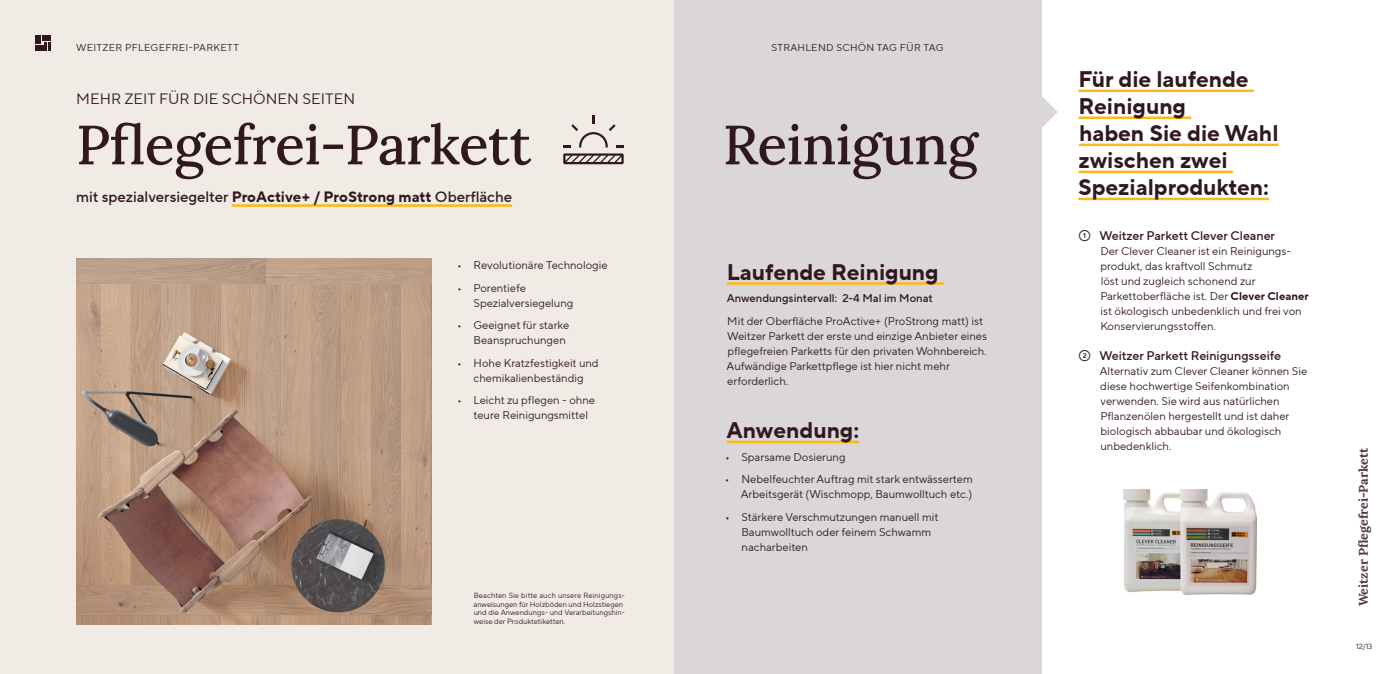
<style>
.page{position:relative;width:1382px;height:674px;background:#fff}
.page>*{position:absolute;margin:0;border:0;box-sizing:border-box;transform-origin:0 0}
.t1{font:500 55px "Lora";letter-spacing:-.01em;color:#31181f}
.t2{font:700 22.5px/27px "TT Norms Pro";color:#31181f}
.t3{font:500 15px "TT Norms Pro";color:#31181f}
.t4{font:15px "TT Norms Pro";color:#31181f}
.t5{font:500 12.5px "TT Norms Pro";color:#31181f}
.t6{font:700 12.5px "Lora";color:#50393e}
.t7{font:11.25px/15px "TT Norms Pro";color:#31181f}
.t8{font:500 11.25px "TT Norms Pro";color:#31181f}
.t9{font:10px "TT Norms Pro";letter-spacing:.025em;color:#31181f}
.t10{font:7.5px/8.8px "TT Norms Pro";color:#31181f}
.s1{font-weight:700}
</style>
<div class="page">
<div style="left:673px;top:0;width:369px;height:673px;background:#dad6d9"></div>
<div style="left:0;top:0;width:673px;height:673px;background:#f1ebe6"></div>
<img style="left:76px;top:258px;width:355px;height:365px">
<hr style="left:727px;top:282px;width:217px;height:2px;background:#fcb814">
<hr style="left:726px;top:440px;width:133px;height:3px;background:#fcb814">
<hr style="left:1078px;top:89px;width:176px;height:3px;background:#fcb814">
<hr style="left:1078px;top:116px;width:113px;height:3px;background:#fcb814">
<hr style="left:1079px;top:143px;width:199px;height:3px;background:#fcb814">
<hr style="left:1078px;top:170px;width:155px;height:3px;background:#fcb814">
<hr style="left:1078px;top:197px;width:191px;height:3px;background:#fcb814">
<svg style="left:35px;top:35px;width:15px;height:15px"></svg>
<svg style="left:563px;top:115px;width:61px;height:32px"></svg>
<svg style="left:563px;top:153px;width:61px;height:11px"></svg>
<hr style="left:232px;top:204px;width:280px;height:3px;background:#fcb814">
<svg style="left:1042px;top:96px;width:16px;height:32px"></svg>
<img style="left:1123px;top:489px;width:133px;height:105px">
<p class="t9" style="left:76px;top:40px;width:164px">WEITZER PFLEGEFREI-PARKETT</p>
<h3 class="t4" style="left:76px;top:88px;width:280px">MEHR ZEIT FÜR DIE SCHÖNEN SEITEN</h3>
<h1 class="t1" style="left:76px;top:103px;width:457px">Pflegefrei-Parkett</h1>
<h3 class="t3" style="left:76px;top:185px;width:437px">mit spezialversiegelter <span class="s1">ProActive+ / ProStrong matt</span> Oberfläche</h3>
<p class="t7" style="left:457px;top:257px;width:152px">• Revolutionäre Technologie</p>
<p class="t7" style="left:473px;top:280px;width:101px;text-indent:-16px">• Porentiefe<br>Spezialversiegelung</p>
<p class="t7" style="left:473px;top:317px;width:97px;text-indent:-16px">• Geeignet für starke<br>Beanspruchungen</p>
<p class="t7" style="left:457px;top:355px;width:143px;text-align:center">• Hohe Kratzfestigkeit und chemikalienbeständig</p>
<p class="t7" style="left:473px;top:392px;width:123px;text-indent:-16px">• Leicht zu pflegen - ohne teure Reinigungsmittel</p>
<p class="t10" style="left:474px;top:590px;width:153px">Beachten Sie bitte auch unsere Reinigungs&shy;anweisungen für Holzböden und Holzstiegen und die Anwendungs- und Verarbeitungshin&shy;weise der Produktetiketten.</p>
<p class="t9" style="left:772px;top:40px;width:174px">STRAHLEND SCHÖN TAG FÜR TAG</p>
<h1 class="t1" style="left:723px;top:103px;width:257px">Reinigung</h1>
<h2 class="t2" style="left:727px;top:258px;width:213px">Laufende Reinigung</h2>
<p class="t8" style="left:727px;top:290px;width:207px">Anwendungsintervall: 2-4 Mal im Monat</p>
<p class="t7" style="left:727px;top:313px;width:262px">Mit der Oberfläche ProActive+ (ProStrong matt) ist Weitzer Parkett der erste und einzige Anbieter eines pflegefreien Parketts für den privaten Wohnbereich.<br>Aufwändige Parkettpflege ist hier nicht mehr erforderlich.</p>
<h2 class="t2" style="left:726px;top:416px;width:134px">Anwendung:</h2>
<p class="t7" style="left:725px;top:449px;width:122px">• Sparsame Dosierung</p>
<p class="t7" style="left:725px;top:471px;width:249px;text-align:right">• Nebelfeuchter Auftrag mit stark entwässertem<br>Arbeitsgerät (Wischmopp, Baumwolltuch etc.)</p>
<p class="t7" style="left:741px;top:509px;width:199px;text-indent:-16px">• Stärkere Verschmutzungen manuell mit<br>Baumwolltuch oder feinem Schwamm nacharbeiten</p>
<h2 class="t2" style="left:1078px;top:66px;width:202px">Für die laufende<br>Reinigung<br>haben Sie die Wahl zwischen zwei<br>Spezialprodukten:</h2>
<p class="t5" style="left:1079px;top:226px;width:198px">① Weitzer Parkett Clever Cleaner</p>
<p class="t7" style="left:1100px;top:243px;width:210px">Der Clever Cleaner ist ein Reinigungs&shy;produkt, das kraftvoll Schmutz<br>löst und zugleich schonend zur Parkettoberfläche ist. Der <span class="s1">Clever Cleaner </span>ist ökologisch unbedenklich und frei von Konservierungsstoffen.</p>
<p class="t5" style="left:1079px;top:346px;width:204px">② Weitzer Parkett Reinigungsseife</p>
<p class="t7" style="left:1100px;top:363px;width:209px">Alternativ zum Clever Cleaner können Sie diese hochwertige Seifenkombination verwenden. Sie wird aus natürlichen Pflanzenölen hergestellt und ist daher biologisch abbaubar und ökologisch unbedenklich.</p>
<p class="t6" style="left:1354px;top:606px;width:160px;rotate:-90deg">Weitzer Pflegefrei-Parkett</p>
<p class="t10" style="left:1356px;top:641px;width:18px">12/13</p>
</div>
